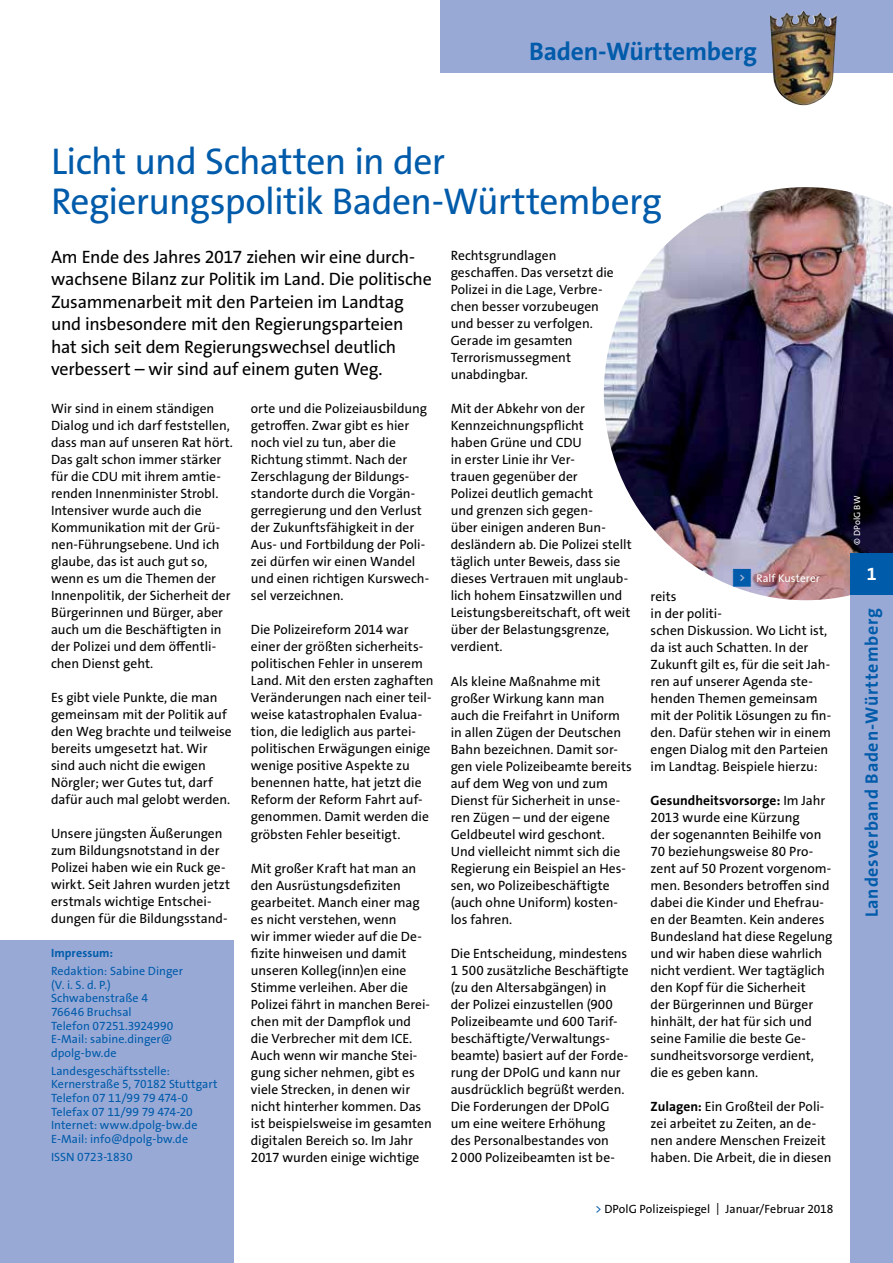
<style>
.page{position:relative;width:893px;height:1263px;background:#fff}
.page>*{position:absolute;margin:0;border:0;box-sizing:border-box;transform-origin:0 0}
.t1{font:37.5px/40.5px "The Sans Os F";letter-spacing:-.015em;color:#005baa}
.t2{font:700 25.5px "The Sans Os F";letter-spacing:-.005em;color:#005baa}
.t3{font:18px/22.5px "The Sans Os F";letter-spacing:-.015em;color:#000}
.t4{font:700 18px "The Sans Os F";letter-spacing:.045em;color:#005baa}
.t5{font:700 18px "The Sans Os F";color:#fff}
.t6{font:13.5px/17px "The Sans Os F";color:#000}
.t7{font:12px/13.6px "The Sans Os F";letter-spacing:.005em;color:#005baa}
.t8{font:12px "The Sans Os F";color:#000}
.t9{font:700 12px "The Sans Os F";letter-spacing:.005em;color:#005baa}
.t10{font:11.25px "The Sans Os F";letter-spacing:.005em;color:#fff}
.t11{font:9px "The Sans Os F";letter-spacing:.015em;color:#fff}
.s1{font-family:"Top Numbers";color:#005baa}
.s2{font-weight:700}
.s3{color:#005baa}
</style>
<div class="page">
<div style="left:0;top:940px;width:234px;height:323px;background:#98a9d6"></div>
<img style="left:604px;top:187px;width:289px;height:413px">
<div style="left:850px;top:553px;width:43px;height:42px;background:#005baa"></div>
<div style="left:850px;top:595px;width:43px;height:668px;background:#98a9d6"></div>
<div style="left:440px;top:0;width:453px;height:72px;background:#98a9d6"></div>
<img style="left:770px;top:11px;width:67px;height:94px">
<h2 class="t2" style="left:529px;top:35px;width:229px">Baden-Württemberg</h2>
<h1 class="t1" style="left:51px;top:141px;width:613px">Licht und Schatten in der<br>Regierungspolitik Baden-Württemberg</h1>
<p class="t3" style="left:51px;top:245px;width:382px">Am Ende des Jahres 2017 ziehen wir eine durch&shy;wachsene Bilanz zur Politik im Land. Die politische Zusammenarbeit mit den Parteien im Landtag und insbesondere mit den Regierungsparteien hat sich seit dem Regierungswechsel deutlich verbessert – wir sind auf einem guten Weg.</p>
<p class="t6" style="left:51px;top:400px;width:183px">Wir sind in einem ständigen<br>Dialog und ich darf feststellen, dass man auf unseren Rat hört.<br>Das galt schon immer stärker für die CDU mit ihrem amtie&shy;renden Innenminister Strobl.<br>Intensiver wurde auch die<br>Kommunikation mit der Grü&shy;nen-Führungsebene. Und ich glaube, das ist auch gut so, wenn es um die Themen der<br>Innenpolitik, der Sicherheit der<br>Bürgerinnen und Bürger, aber auch um die Beschäftigten in der Polizei und dem öffentli&shy;chen Dienst geht.</p>
<p class="t6" style="left:51px;top:689px;width:182px">Es gibt viele Punkte, die man gemeinsam mit der Politik auf den Weg brachte und teilweise bereits umgesetzt hat. Wir sind auch nicht die ewigen<br>Nörgler; wer Gutes tut, darf dafür auch mal gelobt werden.</p>
<p class="t6" style="left:51px;top:825px;width:181px">Unsere jüngsten Äußerungen zum Bildungsnotstand in der<br>Polizei haben wie ein Ruck ge&shy;wirkt. Seit Jahren wurden jetzt erstmals wichtige Entschei&shy;dungen für die Bildungsstand-</p>
<p class="t6" style="left:451px;top:247px;width:165px">Rechtsgrundlagen geschaffen. Das versetzt die<br>Polizei in die Lage, Verbre&shy;chen besser vorzubeugen und besser zu verfolgen.<br>Gerade im gesamten<br>Terrorismussegment unabdingbar.</p>
<p class="t6" style="left:451px;top:400px;width:183px">Mit der Abkehr von der<br>Kennzeichnungspflicht<br>haben Grüne und CDU<br>in erster Linie ihr Ver-<br>trauen gegenüber der<br>Polizei deutlich gemacht<br>und grenzen sich gegen-<br>über einigen anderen Bun&shy;desländern ab. Die Polizei stellt täglich unter Beweis, dass sie dieses Vertrauen mit unglaub&shy;lich hohem Einsatzwillen und<br>Leistungsbereitschaft, oft weit über der Belastungsgrenze, verdient.</p>
<p class="t6" style="left:451px;top:672px;width:183px">Als kleine Maßnahme mit großer Wirkung kann man auch die Freifahrt in Uniform in allen Zügen der Deutschen<br>Bahn bezeichnen. Damit sor&shy;gen viele Polizeibeamte bereits auf dem Weg von und zum<br>Dienst für Sicherheit in unse&shy;ren Zügen – und der eigene<br>Geldbeutel wird geschont.<br>Und vielleicht nimmt sich die<br>Regierung ein Beispiel an Hes&shy;sen, wo Polizeibeschäftigte (auch ohne Uniform) kosten&shy;los fahren.</p>
<p class="t6" style="left:451px;top:945px;width:179px">Die Entscheidung, mindestens<br>1 500 zusätzliche Beschäftigte (zu den Altersabgängen) in der Polizei einzustellen (900<br>Polizeibeamte und 600 Tarif&shy;beschäftigte/Verwaltungs&shy;beamte) basiert auf der Forde&shy;rung der DPolG und kann nur ausdrücklich begrüßt werden.<br>Die Forderungen der DPolG um eine weitere Erhöhung des Personalbestandes von<br>2000 Polizeibeamten ist be-</p>
<p class="t6" style="left:251px;top:400px;width:180px">orte und die Polizeiausbildung getroffen. Zwar gibt es hier noch viel zu tun, aber die<br>Richtung stimmt. Nach der<br>Zerschlagung der Bildungs&shy;standorte durch die Vorgän&shy;gerregierung und den Verlust der Zukunftsfähigkeit in der<br>Aus- und Fortbildung der Poli&shy;zei dürfen wir einen Wandel und einen richtigen Kurswech&shy;sel verzeichnen.</p>
<p class="t6" style="left:251px;top:621px;width:184px">Die Polizeireform 2014 war einer der größten sicherheits&shy;politischen Fehler in unserem<br>Land. Mit den ersten zaghaften<br>Veränderungen nach einer teil&shy;weise katastrophalen Evalua&shy;tion, die lediglich aus partei&shy;politischen Erwägungen einige wenige positive Aspekte zu benennen hatte, hat jetzt die<br>Reform der Reform Fahrt auf&shy;genommen. Damit werden die gröbsten Fehler beseitigt.</p>
<p class="t6" style="left:251px;top:859px;width:182px">Mit großer Kraft hat man an den Ausrüstungsdefiziten gearbeitet. Manch einer mag es nicht verstehen, wenn<br>wir immer wieder auf die De&shy;fizite hinweisen und damit unseren Kolleg(inn)en eine<br>Stimme verleihen. Aber die<br>Polizei fährt in manchen Berei&shy;chen mit der Dampflok und die Verbrecher mit dem ICE.<br>Auch wenn wir manche Stei&shy;gung sicher nehmen, gibt es viele Strecken, in denen wir nicht hinterher kommen. Das ist beispielsweise im gesamten digitalen Bereich so. Im Jahr<br>2017 wurden einige wichtige</p>
<p class="t10" style="left:733px;top:571px;width:88px"><span class="s1">&lt;</span> Ralf Kusterer</p>
<p class="t6" style="left:651px;top:588px;width:182px">reits<br>in der politi-<br>schen Diskussion. Wo Licht ist, da ist auch Schatten. In der<br>Zukunft gilt es, für die seit Jah&shy;ren auf unserer Agenda ste&shy;henden Themen gemeinsam mit der Politik Lösungen zu fin&shy;den. Dafür stehen wir in einem engen Dialog mit den Parteien im Landtag. Beispiele hierzu:</p>
<p class="t6" style="left:651px;top:792px;width:183px"><span class="s2">Gesundheitsvorsorge:</span> Im Jahr<br>2013 wurde eine Kürzung<br>der sogenannten Beihilfe von<br>70 beziehungsweise 80 Pro&shy;zent auf 50 Prozent vorgenom&shy;men. Besonders betroffen sind dabei die Kinder und Ehefrau&shy;en der Beamten. Kein anderes<br>Bundesland hat diese Regelung und wir haben diese wahrlich nicht verdient. Wer tagtäglich den Kopf für die Sicherheit<br>der Bürgerinnen und Bürger hinhält, der hat für sich und seine Familie die beste Ge&shy;sundheitsvorsorge verdient, die es geben kann.</p>
<p class="t6" style="left:651px;top:1098px;width:182px"><span class="s2">Zulagen:</span> Ein Großteil der Poli&shy;zei arbeitet zu Zeiten, an de&shy;nen andere Menschen Freizeit haben. Die Arbeit, die in diesen</p>
<p class="t9" style="left:51px;top:945px;width:64px">Impressum:</p>
<p class="t7" style="left:51px;top:964px;width:133px">Redaktion: Sabine Dinger (V. i. S. d. P.)<br>Schwabenstraße 4<br>76646 Bruchsal<br>Telefon 07251.3924990<br>E-Mail: sabine.dinger@ dpolg-bw.de</p>
<p class="t7" style="left:51px;top:1064px;width:168px">Landesgeschäftsstelle:<br>Kernerstraße 5, 70182 Stuttgart<br>Telefon 07 11/99 79 474-0<br>Telefax 07 11/99 79 474-20<br>Internet: www.dpolg-bw.de<br>E-Mail: info@dpolg-bw.de</p>
<p class="t7" style="left:51px;top:1150px;width:83px">ISSN 0723-1830</p>
<p class="t8" style="left:595px;top:1201px;width:240px"><span class="s3">&gt;</span> DPolG Polizeispiegel | Januar/Februar 2018</p>
<p class="t11" style="left:851px;top:545px;width:51px;rotate:-90deg">© DPolG BW</p>
<h3 class="t5" style="left:867px;top:562px;width:11px">1</h3>
<h3 class="t4" style="left:860px;top:917px;width:311px;rotate:-90deg">Landesverband Baden-Württemberg</h3>
</div>
